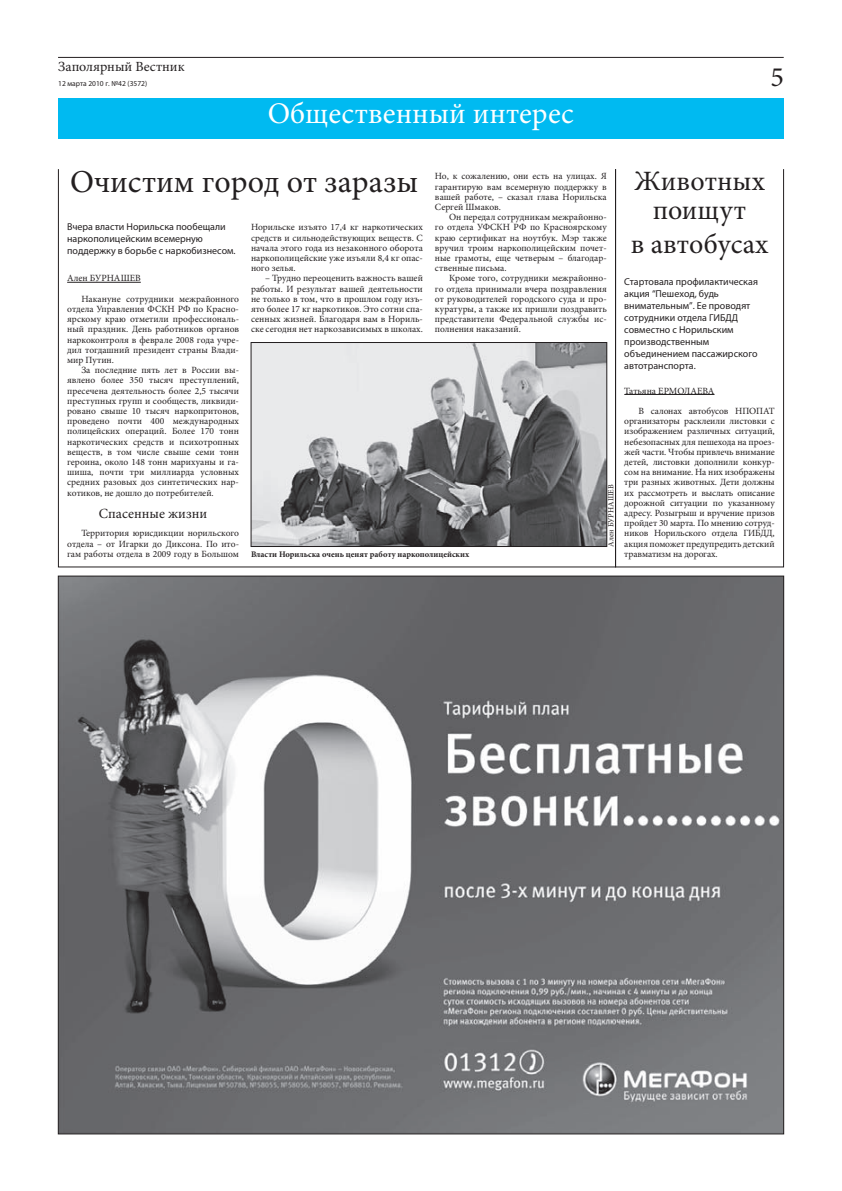
<style>
.page{position:relative;width:842px;height:1191px;background:#fff}
.page>*{position:absolute;margin:0;border:0;box-sizing:border-box;transform-origin:0 0}
.t1{font:32px "Minion Pro";color:#231f20}
.t2{font:30px "Minion Pro";color:#fff}
.t3{font:28px/29.6px "Minion Pro";color:#231f20;text-align:center}
.t4{font:14px "Minion Pro";color:#231f20}
.t5{font:10px/12px "Myriad C";color:#231f20}
.t6{font:9.5px/10.2px "Minion Pro";color:#231f20;text-align:justify}
.t7{font:700 8.5px "Minion Pro";color:#231f20}
.t8{font:8px "Minion Pro";color:#231f20}
.t9{font:7.5px "Myriad C";color:#231f20}
</style>
<div class="page">
<hr style="left:624px;top:394px;width:91px;height:1px;background:#231f20">
<div style="left:615px;top:169px;width:169px;height:398px;border:1px solid #231f20"></div>
<hr style="left:58px;top:57px;width:726px;height:1px;background:#231f20">
<div style="left:58px;top:98px;width:725px;height:40px;background:#00baf1"></div>
<img style="left:60px;top:578px;width:722px;height:554px">
<hr style="left:67px;top:282px;width:74px;height:1px;background:#231f20">
<img style="left:253px;top:344px;width:352px;height:201px">
<div style="left:251px;top:342px;width:356px;height:205px;border:1px solid #231f20"></div>
<h3 class="t4" style="left:58px;top:61px;width:128px">Заполярный Вестник</h3>
<p class="t9" style="left:58px;top:81px;width:91px">12 марта 2010 г. №42 (3572)</p>
<h2 class="t2" style="left:268px;top:102px;width:307px">Общественный интерес</h2>
<h3 class="t3" style="left:770px;top:64px;width:15px">5</h3>
<h1 class="t1" style="left:70px;top:169px;width:350px">Очистим город от заразы</h1>
<p class="t6" style="left:435px;top:172px;width:173px">Но, к сожалению, они есть на улицах. Я гарантирую вам всемерную поддержку в вашей работе, – сказал глава Норильска Сергей Шмаков.</p>
<p class="t6" style="left:435px;top:213px;width:173px;text-indent:14px">Он передал сотрудникам межрайонно&shy;го отдела УФСКН РФ по Красноярскому краю сертификат на ноутбук. Мэр также вручил троим наркополицейским почет&shy;ные грамоты, еще четверым – благодар&shy;ственные письма.</p>
<p class="t6" style="left:435px;top:274px;width:173px;text-indent:14px">Кроме того, сотрудники межрайонно&shy;го отдела принимали вчера поздравления от руководителей городского суда и про&shy;куратуры, а также их пришли поздравить представители Федеральной службы ис&shy;полнения наказаний.</p>
<p class="t5" style="left:67px;top:221px;width:170px">Вчера власти Норильска пообещали наркополицейским всемерную поддержку в борьбе с наркобизнесом.</p>
<p class="t6" style="left:81px;top:269px;width:159px;line-height:20.4px;text-indent:-14px">Ален БУРНАШЕВ<br>Накануне сотрудники межрайонного</p>
<p class="t6" style="left:67px;top:305px;width:173px">отдела Управления ФСКН РФ по Красно&shy;ярскому краю отметили профессиональ&shy;ный праздник. День работников органов наркоконтроля в феврале 2008 года учре&shy;дил тогдашний президент страны Влади&shy;мир Путин.</p>
<p class="t6" style="left:67px;top:366px;width:173px;text-indent:14px">За последние пять лет в России вы&shy;явлено более 350 тысяч преступлений, пресечена деятельность более 2,5 тысячи преступных групп и сообществ, ликвиди&shy;ровано свыше 10 тысяч наркопритонов, проведено почти 400 международных полицейских операций. Более 170 тонн наркотических средств и психотропных веществ, в том числе свыше семи тонн героина, около 148 тонн марихуаны и га&shy;шиша, почти три миллиарда условных средних разовых доз синтетических нар&shy;котиков, не дошло до потребителей.</p>
<h3 class="t4" style="left:99px;top:508px;width:110px">Спасенные жизни</h3>
<p class="t6" style="left:67px;top:529px;width:173px;text-indent:14px">Территория юрисдикции норильского отдела – от Игарки до Диксона. По ито&shy;гам работы отдела в 2009 году в Большом</p>
<p class="t6" style="left:251px;top:223px;width:173px">Норильске изъято 17,4 кг наркотических средств и сильнодействующих веществ. С начала этого года из незаконного оборота наркополицейские уже изъяли 8,4 кг опас&shy;ного зелья.</p>
<p class="t6" style="left:251px;top:274px;width:173px;text-indent:14px">– Трудно переоценить важность вашей работы. И результат вашей деятельности не только в том, что в прошлом году изъ&shy;ято более 17 кг наркотиков. Это сотни спа&shy;сенных жизней. Благодаря вам в Нориль&shy;ске сегодня нет наркозависимых в школах.</p>
<p class="t8" style="left:608px;top:547px;width:64px;rotate:-90deg">Ален БУРНАШЕВ</p>
<p class="t7" style="left:251px;top:551px;width:220px">Власти Норильска очень ценят работу наркополицейских</p>
<h3 class="t3" style="left:634px;top:168px;width:132px">Животных поищут</h3>
<h3 class="t3" style="left:631px;top:231px;width:139px">в автобусах</h3>
<p class="t5" style="left:624px;top:276px;width:135px">Стартовала профилактическая акция “Пешеход, будь внимательным”. Ее проводят сотрудники отдела ГИБДД совместно с Норильским производственным объединением пассажирского автотранспорта.</p>
<p class="t6" style="left:638px;top:381px;width:138px;line-height:20.4px;text-indent:-14px">Татьяна ЕРМОЛАЕВА<br>В салонах автобусов НПОПАТ</p>
<p class="t6" style="left:624px;top:417px;width:152px">организаторы расклеили листовки с изображением различных ситуаций, небезопасных для пешехода на проез&shy;жей части. Чтобы привлечь внимание детей, листовки дополнили конкур&shy;сом на внимание. На них изображены три разных животных. Дети должны их рассмотреть и выслать описание дорожной ситуации по указанному адресу. Розыгрыш и вручение призов пройдет 30 марта. По мнению сотруд&shy;ников Норильского отдела ГИБДД, акция поможет предупредить детский травматизм на дорогах.</p>
</div>
